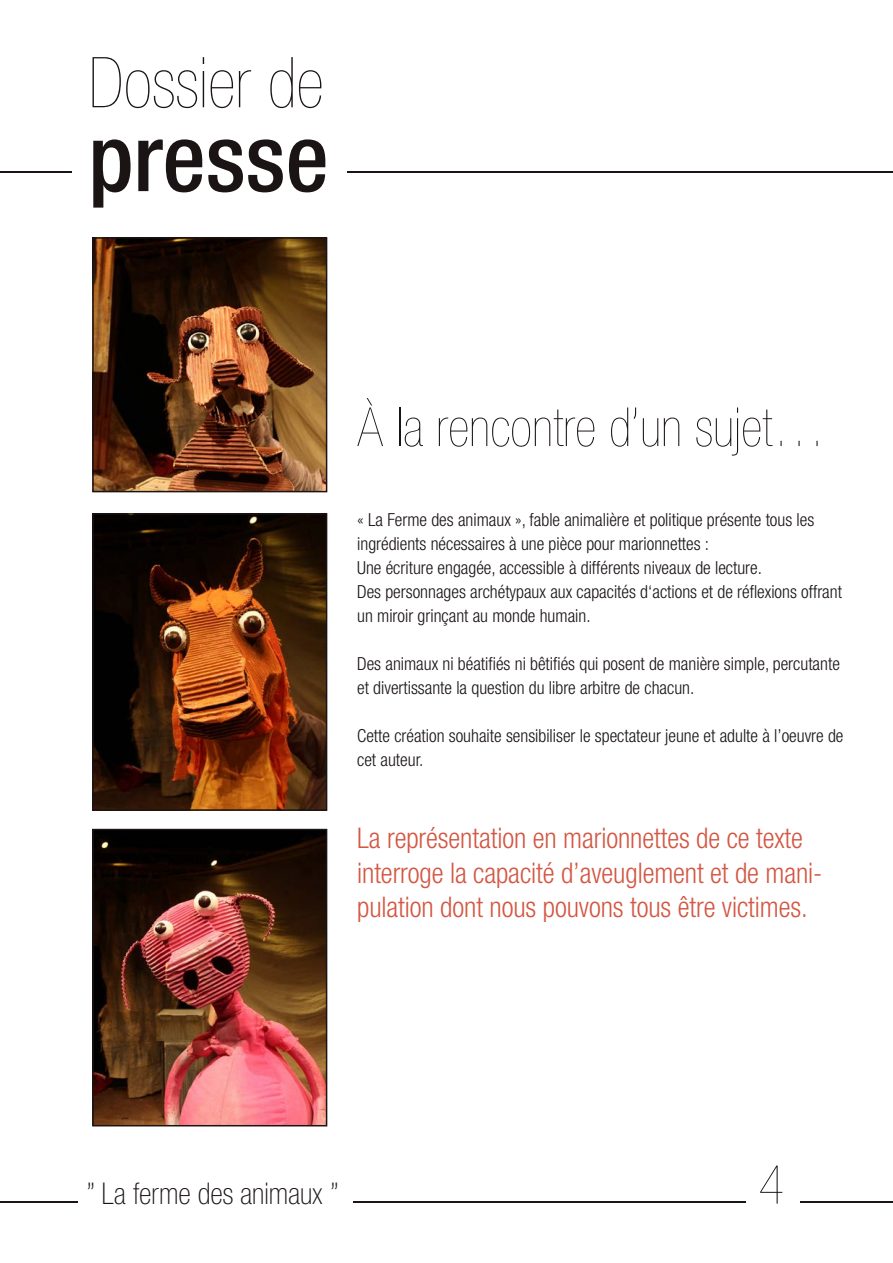
<style>
.page{position:relative;width:893px;height:1263px;background:#fff}
.page>*{position:absolute;margin:0;border:0;box-sizing:border-box;transform-origin:0 0}
.t1{font:500 condensed 93.6px "Helvetica Neue LT Std";color:#1a1415}
.t2{font:200 condensed 70.2px "Helvetica Neue LT Std";color:#1a1415}
.t3{font:200 condensed 54px "Helvetica Neue LT Std";color:#1a1415}
.t4{font:200 condensed 53.85px "Helvetica Neue LT Std";color:#1a1415}
.t5{font:100 condensed 30px "Helvetica Neue LT Std";color:#1a1415}
.t6{font:300 condensed 28.5px/34.5px "Helvetica Neue LT Std";letter-spacing:-.005em;color:#d35743}
.t7{font:300 condensed 18px/24px "Helvetica Neue LT Std";color:#1a1415}
</style>
<div class="page">
<img style="left:95px;top:240px;width:229px;height:249px">
<div style="left:92px;top:237px;width:235px;height:255px;border:2px solid #1a1415"></div>
<img style="left:95px;top:516px;width:229px;height:292px">
<div style="left:92px;top:513px;width:235px;height:298px;border:2px solid #1a1415"></div>
<img style="left:95px;top:832px;width:229px;height:291px">
<div style="left:92px;top:829px;width:235px;height:297px;border:2px solid #1a1415"></div>
<hr style="left:0;top:1201px;width:893px;height:1px;background:#1a1415">
<div style="left:746px;top:1165px;width:53px;height:48px;background:#fff"></div>
<div style="left:78px;top:1183px;width:274px;height:59px;background:#fff"></div>
<hr style="left:0;top:171px;width:893px;height:2px;background:#1a1415">
<div style="left:72px;top:52px;width:274px;height:144px;background:#fff"></div>
<p class="t2" style="left:88px;top:44px;width:237px">Dossier de</p>
<p class="t1" style="left:88px;top:102px;width:242px">presse</p>
<p class="t3" style="left:357px;top:397px;width:470px">À la rencontre d’un sujet…</p>
<p class="t7" style="left:357px;top:507px;width:459px">« La Ferme des animaux », fable animalière et politique présente tous les ingrédients nécessaires à une pièce pour marionnettes :</p>
<p class="t7" style="left:357px;top:555px;width:406px">Une écriture engagée, accessible à différents niveaux de lecture.</p>
<p class="t7" style="left:357px;top:579px;width:486px">Des personnages archétypaux aux capacités d‘actions et de réflexions offrant un miroir grinçant au monde humain.</p>
<p class="t7" style="left:357px;top:651px;width:484px">Des animaux ni béatifiés ni bêtifiés qui posent de manière simple, percutante et divertissante la question du libre arbitre de chacun.</p>
<p class="t7" style="left:357px;top:723px;width:488px">Cette création souhaite sensibiliser le spectateur jeune et adulte à l’oeuvre de cet auteur.</p>
<p class="t6" style="left:357px;top:820px;width:467px">La représentation en marionnettes de ce texte interroge la capacité d’aveuglement et de mani&shy;pulation dont nous pouvons tous être victimes.</p>
<p class="t5" style="left:87px;top:1177px;width:254px">” La ferme des animaux ”</p>
<p class="t4" style="left:758px;top:1155px;width:27px">4</p>
</div>
